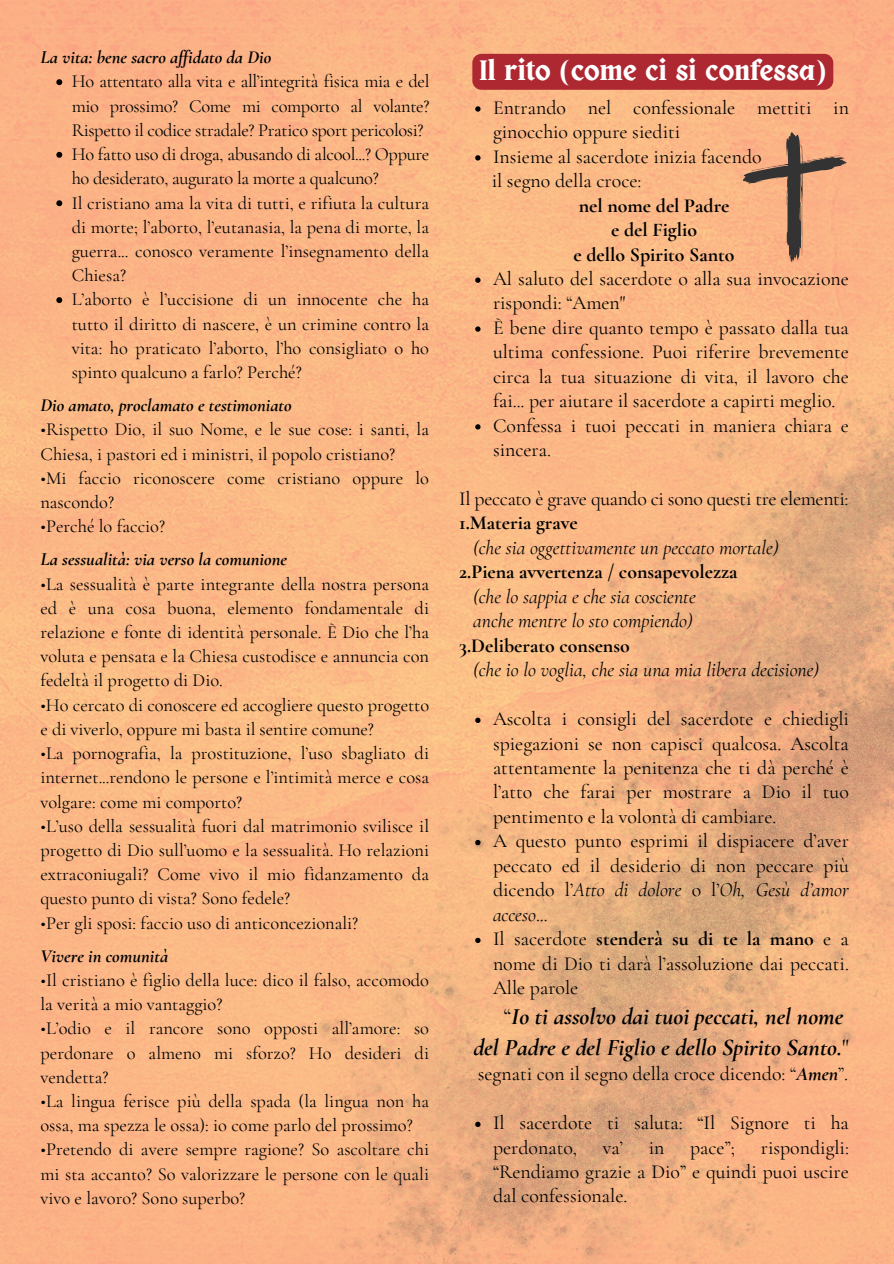
<style>
.page{position:relative;width:894px;height:1264px;background:#fff}
.page>*{position:absolute;margin:0;border:0;box-sizing:border-box;transform-origin:0 0}
.t1{font:700 28.35px "Obra Letra";color:#fff}
.t2{font:italic 700 24.15px/30.8px "Cormorant Garamond";color:#000;text-align:right}
.t3{font:19.8px/24.5px "Cormorant Garamond";color:#000;text-align:justify}
.t4{font:italic 19.8px "Cormorant Garamond";color:#000}
.t5{font:700 19.8px "Cormorant Garamond";color:#000}
.t6{font:19.8px "Cormorant Garamond";letter-spacing:-.02em;color:#000}
.t7{font:18.45px/24.2px "Cormorant Garamond";color:#000;text-align:justify}
.t8{font:italic 700 18.45px "Cormorant Garamond";color:#000}
.t9{font:18.45px/24.2px "Cormorant Garamond";letter-spacing:-.02em;color:#000}
.s1{font-style:italic}
.s2{font-weight:700}
.s3{font-weight:400;font-style:normal}
.s4{font-weight:700;font-style:italic}
</style>
<div class="page">
<img style="left:0;top:0;width:893px;height:1263px">
<svg style="left:56px;top:79px;width:6px;height:6px"></svg>
<svg style="left:56px;top:152px;width:6px;height:6px"></svg>
<svg style="left:56px;top:200px;width:6px;height:6px"></svg>
<svg style="left:56px;top:297px;width:6px;height:6px"></svg>
<img style="left:297px;top:627px;width:596px;height:636px">
<img style="left:592px;top:303px;width:301px;height:533px">
<svg style="left:741px;top:132px;width:106px;height:130px;background:#d59a76"></svg>
<div style="left:472px;top:54px;width:361px;height:36px;background:#ad2831;border-radius:9px"></div>
<svg style="left:475px;top:106px;width:5px;height:6px"></svg>
<svg style="left:475px;top:155px;width:5px;height:5px"></svg>
<svg style="left:475px;top:277px;width:5px;height:6px"></svg>
<svg style="left:475px;top:326px;width:5px;height:6px"></svg>
<svg style="left:475px;top:424px;width:5px;height:5px"></svg>
<svg style="left:475px;top:717px;width:5px;height:6px"></svg>
<svg style="left:475px;top:840px;width:5px;height:5px"></svg>
<svg style="left:475px;top:937px;width:5px;height:6px"></svg>
<svg style="left:475px;top:1121px;width:5px;height:5px"></svg>
<h3 class="t8" style="left:40px;top:46px;width:232px">La vita: bene sacro af idato da Dio</h3>
<p class="t7" style="left:72px;top:69px;width:359px">Ho attentato alla vita e all’integrità fisica mia e del mio prossimo? Come mi comporto al volante?<br>Rispetto il codice stradale? Pratico sport pericolosi?</p>
<p class="t9" style="left:72px;top:142px;width:359px">Ho fatto uso di droga, abusando di alcool...? Oppure ho desiderato, augurato la morte a qualcuno?</p>
<p class="t7" style="left:72px;top:191px;width:359px">Il cristiano ama la vita di tutti, e rifiuta la cultura di morte; l’aborto, l’eutanasia, la pena di morte, la guerra... conosco veramente l’insegnamento della Chiesa?</p>
<p class="t7" style="left:72px;top:287px;width:359px">L’aborto è l’uccisione di un innocente che ha tutto il diritto di nascere, è un crimine contro la vita: ho praticato l’aborto, l’ho consigliato o ho spinto qualcuno a farlo? Perché?</p>
<p class="t8" style="left:40px;top:394px;width:253px">Dio amato, proclamato e testimoniato</p>
<p class="t7" style="left:40px;top:417px;width:390px">•Rispetto Dio, il suo Nome, e le sue cose: i santi, la<br>Chiesa, i pastori ed i ministri, il popolo cristiano?</p>
<p class="t7" style="left:40px;top:466px;width:390px">•Mi faccio riconoscere come cristiano oppure lo nascondo?</p>
<p class="t7" style="left:40px;top:514px;width:126px">•Perché lo faccio?</p>
<p class="t8" style="left:40px;top:548px;width:248px">La sessualità: via verso la comunione</p>
<p class="t7" style="left:40px;top:571px;width:390px">•La sessualità è parte integrante della nostra persona ed è una cosa buona, elemento fondamentale di relazione e fonte di identità personale. È Dio che l’ha voluta e pensata e la Chiesa custodisce e annuncia con fedeltà il progetto di Dio.</p>
<p class="t7" style="left:40px;top:692px;width:390px">•Ho cercato di conoscere ed accogliere questo progetto e di viverlo, oppure mi basta il sentire comune?</p>
<p class="t7" style="left:40px;top:741px;width:390px">•La pornografia, la prostituzione, l’uso sbagliato di internet...rendono le persone e l’intimità merce e cosa volgare: come mi comporto?</p>
<p class="t7" style="left:40px;top:813px;width:390px">•L’uso della sessualità fuori dal matrimonio svilisce il progetto di Dio sull’uomo e la sessualità. Ho relazioni extraconiugali? Come vivo il mio fidanzamento da questo punto di vista? Sono fedele?</p>
<p class="t7" style="left:40px;top:910px;width:319px">•Per gli sposi: faccio uso di anticoncezionali?</p>
<p class="t8" style="left:40px;top:944px;width:129px">Vivere in comunità</p>
<p class="t7" style="left:40px;top:967px;width:390px">•Il cristiano è figlio della luce: dico il falso, accomodo la verità a mio vantaggio?</p>
<p class="t7" style="left:40px;top:1016px;width:390px">•L’odio e il rancore sono opposti all’amore: so perdonare o almeno mi sforzo? Ho desideri di vendetta?</p>
<p class="t7" style="left:40px;top:1088px;width:390px">•La lingua ferisce più della spada (la lingua non ha ossa, ma spezza le ossa): io come parlo del prossimo?</p>
<p class="t7" style="left:40px;top:1137px;width:390px">•Pretendo di avere sempre ragione? So ascoltare chi mi sta accanto? So valorizzare le persone con le quali vivo e lavoro? Sono superbo?</p>
<h1 class="t1" style="left:479px;top:58px;width:348px">Il rito (come ci si confessa)</h1>
<p class="t3" style="left:493px;top:95px;width:357px">Entrando nel confessionale mettiti in ginocchio oppure siediti</p>
<p class="t3" style="left:493px;top:144px;width:270px">Insieme al sacerdote inizia facendo</p>
<p class="t3" style="left:491px;top:169px;width:151px">il segno della croce:</p>
<p class="t5" style="left:578px;top:193px;width:152px">nel nome del Padre</p>
<p class="t5" style="left:611px;top:218px;width:88px">e del Figlio</p>
<p class="t5" style="left:573px;top:242px;width:162px">e dello Spirito Santo</p>
<p class="t3" style="left:493px;top:266px;width:357px">Al saluto del sacerdote o alla sua invocazione rispondi: “Amen"</p>
<p class="t3" style="left:493px;top:315px;width:357px">È bene dire quanto tempo è passato dalla tua ultima confessione. Puoi riferire brevemente circa la tua situazione di vita, il lavoro che fai... per aiutare il sacerdote a capirti meglio.</p>
<p class="t3" style="left:493px;top:413px;width:357px">Confessa i tuoi peccati in maniera chiara e sincera.</p>
<p class="t6" style="left:459px;top:486px;width:390px">Il peccato è grave quando ci sono questi tre elementi:</p>
<p class="t5" style="left:459px;top:511px;width:120px">1.Materia grave</p>
<p class="t4" style="left:473px;top:535px;width:307px">(che sia oggettivamente un peccato mortale)</p>
<p class="t5" style="left:459px;top:560px;width:279px">2.Piena avvertenza / consapevolezza</p>
<p class="t4" style="left:473px;top:584px;width:224px">(che lo sappia e che sia cosciente</p>
<p class="t4" style="left:473px;top:609px;width:221px">anche mentre lo sto compiendo)</p>
<p class="t5" style="left:459px;top:633px;width:172px">3.Deliberato consenso</p>
<p class="t4" style="left:473px;top:658px;width:347px">(che io lo voglia, che sia una mia libera decisione)</p>
<p class="t3" style="left:493px;top:706px;width:357px">Ascolta i consigli del sacerdote e chiedigli spiegazioni se non capisci qualcosa. Ascolta attentamente la penitenza che ti dà perché è l’atto che farai per mostrare a Dio il tuo pentimento e la volontà di cambiare.</p>
<p class="t3" style="left:493px;top:828px;width:357px">A questo punto esprimi il dispiacere d’aver peccato ed il desiderio di non peccare più dicendo l’<span class="s1">Atto di dolore</span> o l’<span class="s1">Oh, Gesù d’amor acceso</span>...</p>
<p class="t3" style="left:493px;top:926px;width:357px">Il sacerdote <span class="s2">stenderà su di te la mano</span> e a nome di Dio ti darà l’assoluzione dai peccati.<br>Alle parole</p>
<h2 class="t2" style="left:473px;top:1000px;width:377px"><span class="s3">“</span>Io ti assolvo dai tuoi peccati, nel nome<br>del Padre e del Figlio e dello Spirito Santo.<span class="s3">"</span></h2>
<h2 class="t3" style="left:477px;top:1061px;width:372px">segnati con il segno della croce dicendo: “<span class="s4">Amen</span>”.</h2>
<p class="t3" style="left:493px;top:1110px;width:357px">Il sacerdote ti saluta: “Il Signore ti ha perdonato,</p>
<p class="t3" style="left:493px;top:1134px;width:357px;text-indent:268px">rispondigli: “Rendiamo grazie a Dio” e quindi puoi uscire dal confessionale.</p>
<p class="t3" style="left:602px;top:1134px;width:22px">va’</p>
<p class="t3" style="left:648px;top:1134px;width:17px">in</p>
<p class="t3" style="left:689px;top:1134px;width:47px">pace”;</p>
</div>
